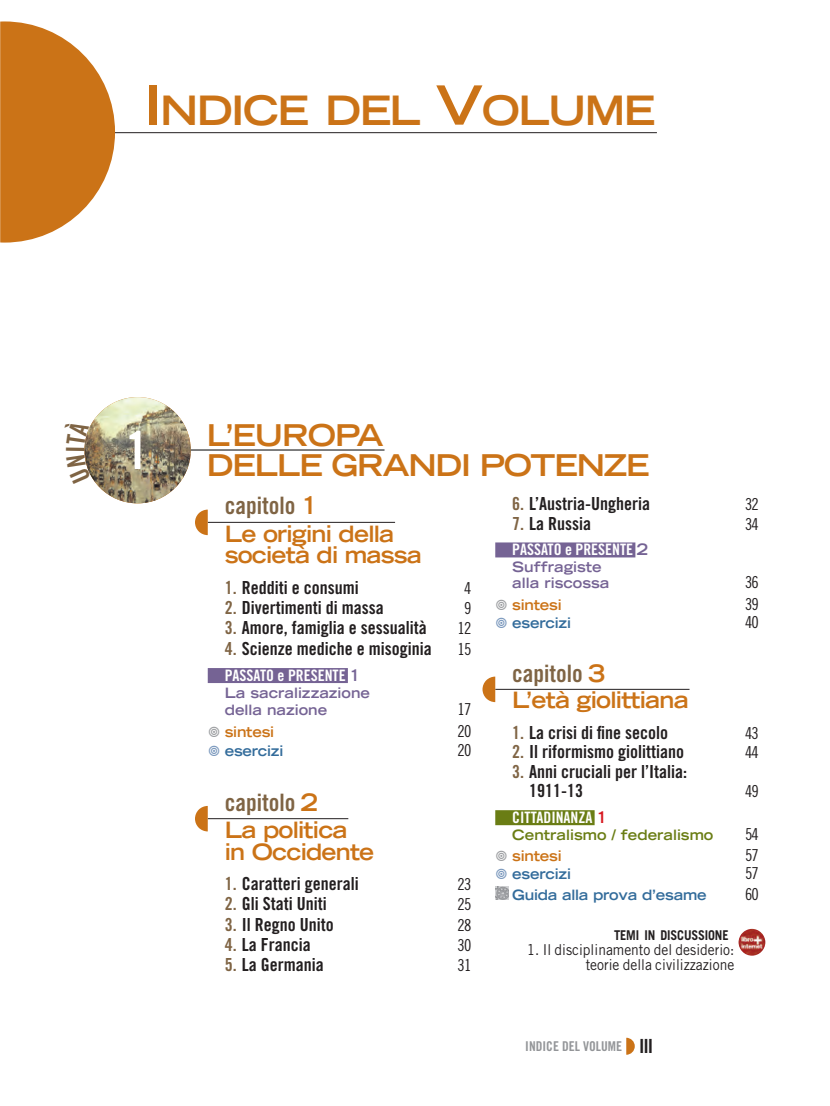
<style>
.page{position:relative;width:830px;height:1106px;background:#fff}
.page>*{position:absolute;margin:0;border:0;box-sizing:border-box;transform-origin:0 0}
.t1{font:52.5px "Trade Gothic LT Std Bd Cn 20";color:#fff}
.t2{font:700 expanded 40.5px "Trade Gothic LT Std";letter-spacing:-.04em;color:#cb7317}
.t3{font:700 expanded 30px/30px "Trade Gothic LT Std";letter-spacing:-.035em;color:#cb7317}
.t4{font:24px "Trade Gothic LT Std Bd Cn 20";color:#7f6444}
.t5{font:700 expanded 22.5px/21.8px "Trade Gothic LT Std";letter-spacing:-.035em;color:#cb7317}
.t6{font:18px/19.6px "Trade Gothic LT Std Bd Cn 20";color:#231f20}
.t7{font:16.5px "Trade Gothic LT Std Cn 18";letter-spacing:-.05em;color:#231f20}
.t8{font:15.75px "Trade Gothic LT Std Bd Cn 20";color:#fff}
.t9{font:15px/15.1px "Trade Gothic LT Std";color:#231f20;text-align:right;scale:.92 1}
.t10{font:700 expanded 14.25px/17.2px "Trade Gothic LT Std";color:#756394}
.t11{font:700 expanded 14.25px "Trade Gothic LT Std";letter-spacing:-.015em;color:#336c9b}
.t12{font:700 expanded 14.25px "Trade Gothic LT Std";color:#6a7d14}
.t13{font:700 expanded 14.25px "Trade Gothic LT Std";letter-spacing:-.015em;color:#cb7317}
.t14{font:13.5px "Trade Gothic LT Std Bd Cn 20";color:#939598}
.t15{font:700 13.5px "Trade Gothic LT Std";letter-spacing:-.015em;color:#231f20;scale:.92 1}
.s1{font-size:54px}
.s2{font-family:"Trade Gothic LT Std";font-weight:700;font-stretch:expanded;color:#cb7317}
.s3{color:#7f6444}
.s4{font-family:"Trade Gothic LT Std";font-weight:700;font-stretch:expanded;color:#756394}
.s5{font-family:"Trade Gothic LT Std";font-weight:700;font-stretch:expanded;color:#d7171f}
.s6{font-size:19.5px;color:#231f20}
</style>
<div class="page">
<svg style="left:626px;top:1038px;width:9px;height:17px"></svg>
<hr style="left:48px;top:132px;width:609px;height:1px;background:#231f20">
<hr style="left:156px;top:450px;width:228px;height:1px;background:#000">
<hr style="left:208px;top:522px;width:187px;height:1px;background:#231f20">
<div style="left:208px;top:668px;width:140px;height:15px;background:#756394"></div>
<hr style="left:208px;top:818px;width:140px;height:1px;background:#231f20">
<svg style="left:195px;top:510px;width:13px;height:25px"></svg>
<svg style="left:195px;top:806px;width:13px;height:25px"></svg>
<div style="left:495px;top:542px;width:140px;height:15px;background:#756394"></div>
<hr style="left:495px;top:689px;width:194px;height:1px;background:#231f20">
<div style="left:495px;top:810px;width:99px;height:15px;background:#6a7d14"></div>
<svg style="left:495px;top:887px;width:13px;height:13px"></svg>
<img style="left:738px;top:929px;width:27px;height:27px;border-radius:13px">
<svg style="left:482px;top:677px;width:13px;height:25px"></svg>
<img style="left:84px;top:397px;width:107px;height:106px;border-radius:53px">
<svg style="left:0;top:21px;width:115px;height:222px"></svg>
<svg style="left:84px;top:397px;width:52px;height:106px"></svg>
<h2 class="t2" style="left:144px;top:84px;width:513px"><span class="s1">I</span>NDICE DEL <span class="s1">V</span>OLUME</h2>
<h1 class="t1" style="left:125px;top:419px;width:25px">1</h1>
<h3 class="t3" style="left:207px;top:420px;width:444px">L’EUROPA<br>DELLE GRANDI POTENZE</h3>
<h3 class="t4" style="left:225px;top:491px;width:95px">capitolo <span class="s2">1</span></h3>
<p class="t5" style="left:225px;top:522px;width:198px">Le origini della società di massa</p>
<p class="t6" style="left:225px;top:577px;width:135px"><span class="s3">1.</span> Redditi e consumi</p>
<p class="t7" style="left:464px;top:578px;width:9px">4</p>
<p class="t6" style="left:225px;top:598px;width:160px"><span class="s3">2.</span> Divertimenti di massa</p>
<p class="t7" style="left:464px;top:598px;width:9px">9</p>
<p class="t6" style="left:225px;top:618px;width:203px"><span class="s3">3.</span> Amore, famiglia e sessualità</p>
<p class="t7" style="left:457px;top:619px;width:15px">12</p>
<p class="t6" style="left:225px;top:638px;width:208px"><span class="s3">4.</span> Scienze mediche e misoginia</p>
<p class="t7" style="left:457px;top:639px;width:15px">15</p>
<p class="t8" style="left:225px;top:666px;width:137px">PASSATO e PRESENTE <span class="s4">1</span></p>
<p class="t10" style="left:225px;top:684px;width:147px">La sacralizzazione della nazione</p>
<p class="t6" style="left:512px;top:494px;width:139px"><span class="s3">6.</span> L’Austria-Ungheria</p>
<p class="t7" style="left:745px;top:494px;width:15px">32</p>
<p class="t6" style="left:512px;top:513px;width:80px"><span class="s3">7.</span> La Russia</p>
<p class="t7" style="left:745px;top:514px;width:15px">34</p>
<p class="t8" style="left:512px;top:540px;width:137px">PASSATO e PRESENTE <span class="s4">2</span></p>
<p class="t10" style="left:512px;top:558px;width:98px;line-height:16.6px">Suffragiste alla riscossa</p>
<p class="t7" style="left:745px;top:573px;width:15px">36</p>
<p class="t13" style="left:512px;top:595px;width:51px">sintesi</p>
<p class="t7" style="left:745px;top:594px;width:15px">39</p>
<p class="t11" style="left:512px;top:613px;width:60px">esercizi</p>
<p class="t7" style="left:745px;top:612px;width:15px">40</p>
<h3 class="t4" style="left:512px;top:659px;width:95px">capitolo <span class="s2">3</span></h3>
<p class="t5" style="left:512px;top:689px;width:178px">L’età giolittiana</p>
<p class="t6" style="left:512px;top:722px;width:157px"><span class="s3">1.</span> La crisi di ne secolo</p>
<p class="t7" style="left:745px;top:723px;width:15px">43</p>
<p class="t6" style="left:512px;top:742px;width:173px"><span class="s3">2.</span> Il riformismo giolittiano</p>
<p class="t7" style="left:745px;top:742px;width:15px">44</p>
<p class="t6" style="left:529px;top:761px;width:159px;text-indent:-17px"><span class="s3">3.</span> Anni cruciali per l’Italia:<br>1911-13</p>
<p class="t7" style="left:457px;top:700px;width:15px">17</p>
<p class="t13" style="left:225px;top:723px;width:51px">sintesi</p>
<p class="t7" style="left:457px;top:721px;width:15px">20</p>
<p class="t11" style="left:225px;top:741px;width:60px">esercizi</p>
<p class="t7" style="left:457px;top:740px;width:15px">20</p>
<h3 class="t4" style="left:225px;top:788px;width:95px">capitolo <span class="s2">2</span></h3>
<p class="t5" style="left:225px;top:818px;width:151px">La politica<br>in Occidente</p>
<p class="t6" style="left:225px;top:874px;width:135px"><span class="s3">1.</span> Caratteri generali</p>
<p class="t7" style="left:457px;top:874px;width:15px">23</p>
<p class="t6" style="left:225px;top:894px;width:103px"><span class="s3">2.</span> Gli Stati Uniti</p>
<p class="t7" style="left:457px;top:895px;width:15px">25</p>
<p class="t6" style="left:225px;top:914px;width:110px"><span class="s3">3.</span> Il Regno Unito</p>
<p class="t7" style="left:457px;top:915px;width:15px">28</p>
<p class="t6" style="left:225px;top:934px;width:87px"><span class="s3">4.</span> La Francia</p>
<p class="t7" style="left:457px;top:935px;width:15px">30</p>
<p class="t6" style="left:225px;top:955px;width:100px"><span class="s3">5.</span> La Germania</p>
<p class="t7" style="left:457px;top:955px;width:15px">31</p>
<p class="t7" style="left:745px;top:782px;width:15px">49</p>
<p class="t8" style="left:512px;top:808px;width:97px">CITTADINANZA <span class="s5">1</span></p>
<p class="t12" style="left:512px;top:825px;width:203px">Centralismo / federalismo</p>
<p class="t7" style="left:745px;top:824px;width:15px">54</p>
<p class="t13" style="left:512px;top:846px;width:51px">sintesi</p>
<p class="t7" style="left:745px;top:845px;width:15px">57</p>
<p class="t11" style="left:512px;top:864px;width:60px">esercizi</p>
<p class="t7" style="left:745px;top:863px;width:15px">57</p>
<p class="t11" style="left:512px;top:885px;width:196px">Guida alla prova d’esame</p>
<p class="t7" style="left:745px;top:884px;width:15px">60</p>
<p class="t15" style="left:614px;top:927px;width:126px">TEMI IN DISCUSSIONE</p>
<p class="t9" style="left:527px;top:942px;width:227px">1. Il disciplinamento del desiderio: teorie della civilizzazione</p>
<p class="t14" style="left:525px;top:1038px;width:130px">INDICE DEL VOLUME <span class="s6">III</span></p>
</div>
